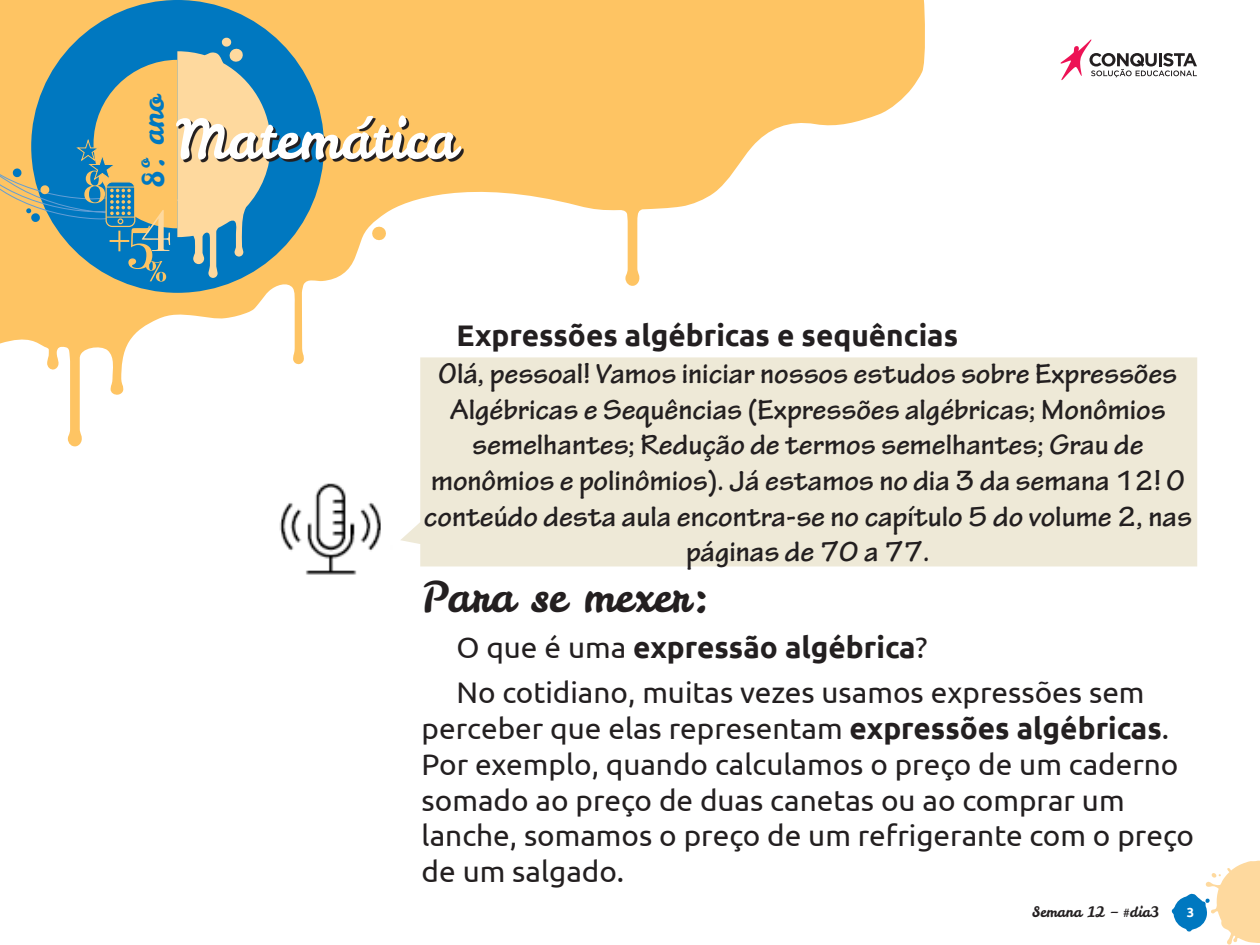
<style>
.page{position:relative;width:1260px;height:945px;background:#fff}
.page>*{position:absolute;margin:0;border:0;box-sizing:border-box;transform-origin:0 0}
.t1{font:54.25px "Leckerli One";color:#fff}
.t2{font:42px "Leckerli One";color:#231f20}
.t3{font:700 29.75px/35.7px "Tekton Pro";color:#231f20;text-align:center}
.t4{font:29.75px/35.7px "Ubuntu";color:#231f20}
.t5{font:700 29.75px "Ubuntu";color:#231f20}
.t6{font:29.4px "Leckerli One";color:#0078c0}
.t7{font:14.35px "Leckerli One";color:#231f20}
.t8{font:700 13.12px "Ubuntu";color:#fff}
.s1{font-weight:700}
</style>
<div class="page">
<svg style="left:0;top:0;width:925px;height:447px"></svg>
<div style="left:31px;top:0;width:293px;height:293px;background:#0078c0;border-radius:50%"></div>
<svg style="left:1172px;top:861px;width:88px;height:84px"></svg>
<svg style="left:1061px;top:39px;width:136px;height:41px"></svg>
<svg style="left:0;top:37px;width:271px;height:245px"></svg>
<svg style="left:178px;top:118px;width:286px;height:44px;background:#8a7e5d"></svg>
<div style="left:400px;top:357px;width:797px;height:209px;background:#eee9d7"></div>
<img style="left:279px;top:483px;width:102px;height:92px">
<p class="t6" style="left:133px;top:188px;width:95px;rotate:-90deg">8º. ano</p>
<h1 class="t1" style="left:176px;top:103px;width:282px">Matemática</h1>
<p class="t5" style="left:456px;top:317px;width:503px">Expressões algébricas e sequências</p>
<p class="t3" style="left:424px;top:356px;width:769px">Olá, pessoal! Vamos iniciar nossos estudos sobre Expressões Algébricas e Sequências (Expressões algébricas; Monômios semelhantes; Redução de termos semelhantes; Grau de monômios e polinômios). Já estamos no dia 3 da semana 12! O conteúdo desta aula encontra-se no capítulo 5 do volume 2, nas páginas de 70 a 77.</p>
<h2 class="t2" style="left:422px;top:569px;width:290px">Para se mexer:</h2>
<p class="t4" style="left:456px;top:624px;width:690px;line-height:45.7px">O que é uma <span class="s1">expressão algébrica</span>?<br>No cotidiano, muitas vezes usamos expressões sem</p>
<p class="t4" style="left:422px;top:710px;width:774px">perceber que elas representam <span class="s1">expressões algébricas</span>.<br>Por exemplo, quando calculamos o preço de um caderno somado ao preço de duas canetas ou ao comprar um lanche, somamos o preço de um refrigerante com o preço de um salgado.</p>
<p class="t7" style="left:1032px;top:903px;width:129px">Semana 12 – #dia3</p>
<p class="t8" style="left:1187px;top:905px;width:9px">3</p>
</div>
